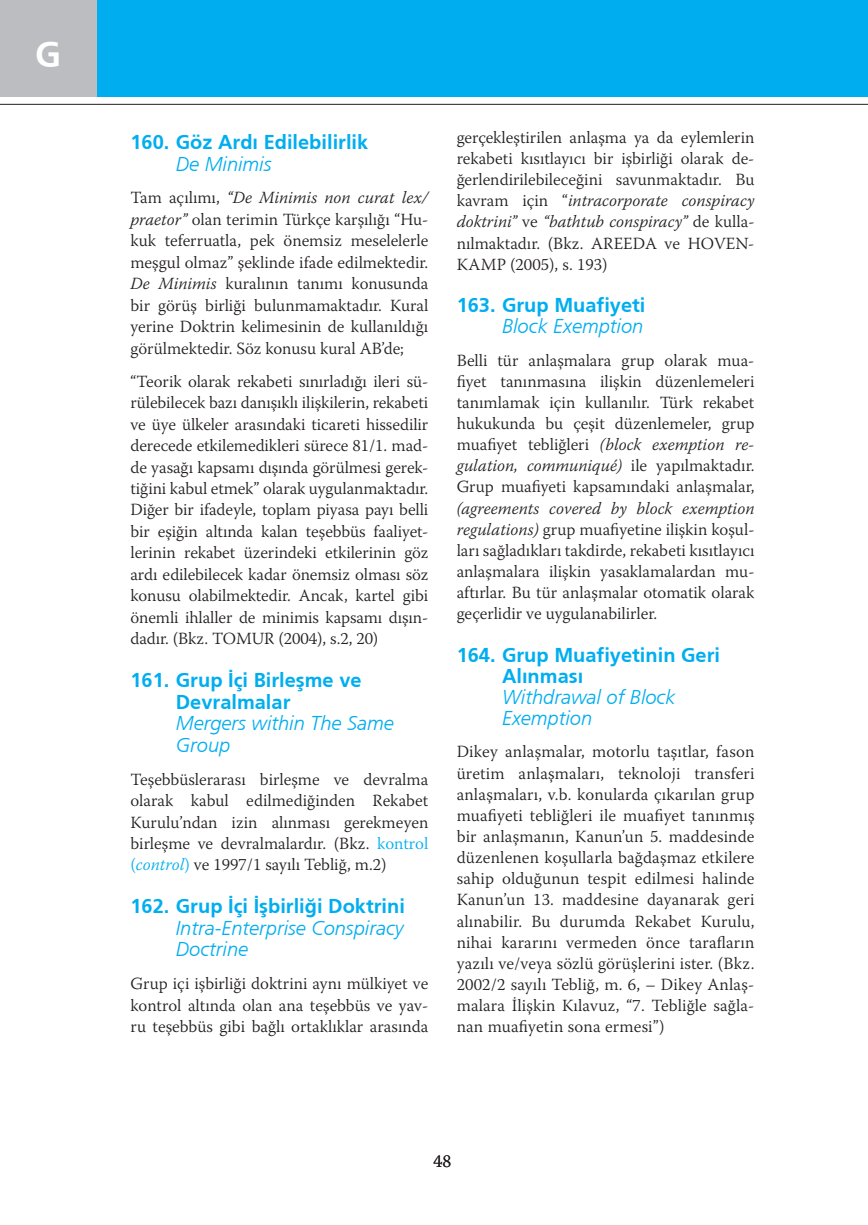
<style>
.page{position:relative;width:868px;height:1225px;background:#fff}
.page>*{position:absolute;margin:0;border:0;box-sizing:border-box;transform-origin:0 0}
.t1{font:700 36px "Frutiger";color:#fff}
.t2{font:700 20px/21.4px "Frutiger";color:#00aeef}
.t3{font:italic 300 20px/21.4px "Frutiger";color:#00aeef}
.t4{font:300 18px "Warnock Pro";color:#231f20}
.t5{font:300 17px/21.2px "Warnock Pro";color:#231f20;text-align:justify}
.s1{font-style:italic}
.s2{color:#00aeef}
.s3{font-style:italic;color:#00aeef}
</style>
<div class="page">
<hr style="left:867px;top:0;width:1px;height:96px;background:#00aeef">
<div style="left:0;top:0;width:867px;height:96px;background:#00aeef"></div>
<hr style="left:0;top:104px;width:867px;height:1px;background:#231f20">
<div style="left:0;top:0;width:96px;height:96px;background:#bcbdc0"></div>
<h1 class="t1" style="left:35px;top:33px;width:27px">G</h1>
<p class="t2" style="left:130px;top:131px;width:239px">160. Göz Ardı Edilebilirlik</p>
<p class="t3" style="left:176px;top:153px;width:97px">De Minimis</p>
<p class="t5" style="left:130px;top:187px;width:299px">Tam açılımı, <span class="s1">“De Minimis non curat lex/ praetor”</span> olan terimin Türkçe karşılığı “Hu&shy;kuk teferruatla, pek önemsiz meselelerle meşgul olmaz” şeklinde ifade edilmektedir.<br><span class="s1">De Minimis</span> kuralının tanımı konusunda bir görüş birliği bulunmamaktadır. Kural yerine Doktrin kelimesinin de kullanıldığı görülmektedir. Söz konusu kural AB’de;</p>
<p class="t5" style="left:130px;top:370px;width:299px">“Teorik olarak rekabeti sınırladığı ileri sü&shy;rülebilecek bazı danışıklı ilişkilerin, rekabeti ve üye ülkeler arasındaki ticareti hissedilir derecede etkilemedikleri sürece 81/1. mad&shy;de yasağı kapsamı dışında görülmesi gerek&shy;tiğini kabul etmek” olarak uygulanmaktadır.<br>Diğer bir ifadeyle, toplam piyasa payı belli bir eşiğin altında kalan teşebbüs faaliyet&shy;lerinin rekabet üzerindeki etkilerinin göz ardı edilebilecek kadar önemsiz olması söz konusu olabilmektedir. Ancak, kartel gibi önemli ihlaller de minimis kapsamı dışın&shy;dadır. (Bkz. TOMUR (2004), s.2, 20)</p>
<p class="t2" style="left:176px;top:669px;width:187px;text-indent:-45px">161. Grup İçi Birleşme ve<br>Devralmalar</p>
<p class="t3" style="left:176px;top:712px;width:219px">Mergers within The Same<br>Group</p>
<p class="t5" style="left:130px;top:768px;width:299px">Teşebbüslerarası birleşme ve devralma olarak kabul edilmediğinden Rekabet Kurulu’ndan izin alınması gerekmeyen birleşme ve devralmalardır. (Bkz. <span class="s2">kontrol (</span><span class="s3">control</span><span class="s2">)</span> ve 1997/1 sayılı Tebliğ, m.2)</p>
<p class="t2" style="left:130px;top:895px;width:276px">162. Grup İçi İşbirliği Doktrini</p>
<p class="t3" style="left:176px;top:917px;width:229px">Intra-Enterprise Conspiracy<br>Doctrine</p>
<p class="t5" style="left:130px;top:972px;width:299px">Grup içi işbirliği doktrini aynı mülkiyet ve kontrol altında olan ana teşebbüs ve yav&shy;ru teşebbüs gibi bağlı ortaklıklar arasında</p>
<p class="t5" style="left:456px;top:126px;width:299px">gerçekleştirilen anlaşma ya da eylemlerin rekabeti kısıtlayıcı bir işbirliği olarak de&shy;ğerlendirilebileceğini savunmaktadır. Bu kavram için “<span class="s1">intracorporate conspiracy doktrini”</span> ve <span class="s1">“bathtub conspiracy”</span> de kulla&shy;nılmaktadır. (Bkz. AREEDA ve HOVEN-KAMP (2005), s. 193)</p>
<p class="t2" style="left:456px;top:294px;width:190px">163. Grup Muafiyeti</p>
<p class="t3" style="left:502px;top:315px;width:143px">Block Exemption</p>
<p class="t5" style="left:456px;top:349px;width:299px">Belli tür anlaşmalara grup olarak mua&shy;fiyet tanınmasına ilişkin düzenlemeleri tanımlamak için kullanılır. Türk rekabet hukukunda bu çeşit düzenlemeler, grup muafiyet tebliğleri <span class="s1">(block exemption re&shy;gulation, communiqué)</span> ile yapılmaktadır.<br>Grup muafiyeti kapsamındaki anlaşmalar,</p>
<p class="t5" style="left:456px;top:497px;width:299px"><span class="s1">(agreements covered by block exemption regulations)</span> grup muafiyetine ilişkin koşul&shy;ları sağladıkları takdirde, rekabeti kısıtlayıcı anlaşmalara ilişkin yasaklamalardan mu&shy;aftırlar. Bu tür anlaşmalar otomatik olarak geçerlidir ve uygulanabilirler.</p>
<p class="t2" style="left:502px;top:644px;width:219px;text-indent:-45px">164. Grup Muafiyetinin Geri<br>Alınması</p>
<p class="t3" style="left:502px;top:686px;width:175px">Withdrawal of Block<br>Exemption</p>
<p class="t5" style="left:456px;top:741px;width:299px">Dikey anlaşmalar, motorlu taşıtlar, fason üretim anlaşmaları, teknoloji transferi anlaşmaları, v.b. konularda çıkarılan grup muafiyeti tebliğleri ile muafiyet tanınmış bir anlaşmanın, Kanun’un 5. maddesinde düzenlenen koşullarla bağdaşmaz etkilere sahip olduğunun tespit edilmesi halinde Kanun’un 13. maddesine dayanarak geri alınabilir. Bu durumda Rekabet Kurulu, nihai kararını vermeden önce tarafların yazılı ve/veya sözlü görüşlerini ister. (Bkz.<br>2002/2 sayılı Tebliğ, m. 6, – Dikey Anlaş&shy;malara İlişkin Kılavuz, “7. Tebliğle sağla&shy;nan muafiyetin sona ermesi”)</p>
<p class="t4" style="left:433px;top:1149px;width:19px">48</p>
</div>
